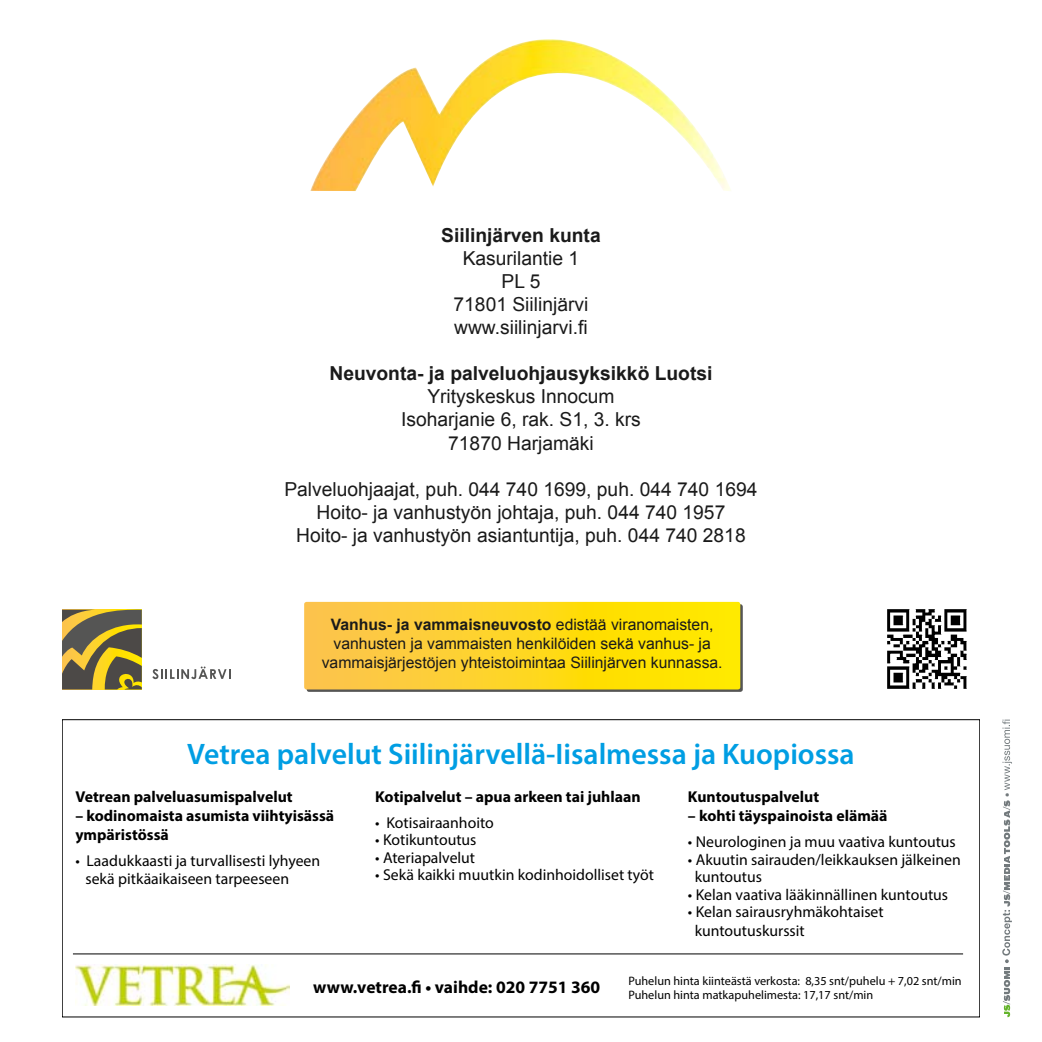
<style>
.page{position:relative;width:1042px;height:1042px;background:#fff}
.page>*{position:absolute;margin:0;border:0;box-sizing:border-box;transform-origin:0 0}
.t1{font:600 29.75px "Myriad Pro";color:#009ee3}
.t2{font:19.25px/23.1px "Arial";color:#1a1a1a;text-align:center}
.t3{font:700 19.25px "Arial";color:#1a1a1a}
.t4{font:700 17.5px "Myriad Pro";color:#000}
.t5{font:15.75px/17.5px "Myriad Pro";color:#000}
.t6{font:700 15.75px/19.2px "Myriad Pro";color:#000}
.t7{font:15.75px/18.9px "Arial";color:#1a1a1a;text-align:center}
.t8{font:12.25px/14px "Myriad Pro";color:#000}
.t9{font:10.5px "Courier";color:#72797c}
.s1{font-weight:700}
</style>
<div class="page">
<div style="left:307px;top:604px;width:436px;height:88px;background:linear-gradient(to right,#555554,#555554);border-radius:2px"></div>
<svg style="left:304px;top:602px;width:436px;height:87px"></svg>
<img style="left:75px;top:965px;width:215px;height:40px">
<hr style="left:73px;top:953px;width:890px;height:1px;background:#000">
<svg style="left:1002px;top:800px;width:10px;height:217px"></svg>
<svg style="left:1002px;top:719px;width:10px;height:71px"></svg>
<img style="left:887px;top:609px;width:80px;height:80px">
<img style="left:310px;top:39px;width:421px;height:152px">
<svg style="left:152px;top:666px;width:78px;height:13px"></svg>
<svg style="left:62px;top:609px;width:80px;height:80px"></svg>
<p class="t3" style="left:441px;top:222px;width:161px">Siilinjärven kunta</p>
<p class="t2" style="left:453px;top:247px;width:136px">Kasurilantie 1<br>PL 5<br>71801 Siilinjärvi www.siilinjarvi.fi</p>
<p class="t3" style="left:329px;top:361px;width:384px">Neuvonta- ja palveluohjausyksikkö Luotsi</p>
<p class="t2" style="left:401px;top:385px;width:241px">Yrityskeskus Innocum<br>Isoharjanie 6, rak. S1, 3. krs<br>71870 Harjamäki</p>
<p class="t2" style="left:284px;top:478px;width:475px">Palveluohjaajat, puh. 044 740 1699, puh. 044 740 1694<br>Hoito- ja vanhustyön johtaja, puh. 044 740 1957<br>Hoito- ja vanhustyön asiantuntija, puh. 044 740 2818</p>
<p class="t7" style="left:322px;top:615px;width:402px"><span class="s1">Vanhus- ja vammaisneuvosto</span> edistää viranomaisten, vanhusten ja vammaisten henkilöiden sekä vanhus- ja vammaisjärjestöjen yhteistoimintaa Siilinjärven kunnassa.</p>
<h1 class="t1" style="left:187px;top:735px;width:669px">Vetrea palvelut Siilinjärvellä-Iisalmessa ja Kuopiossa</h1>
<p class="t6" style="left:688px;top:786px;width:133px">Kuntoutuspalvelut</p>
<p class="t6" style="left:688px;top:805px;width:201px">– kohti täyspainoista elämää</p>
<p class="t5" style="left:688px;top:833px;width:269px">• Neurologinen ja muu vaativa kuntoutus</p>
<p class="t5" style="left:694px;top:850px;width:268px;text-indent:-7px">• Akuutin sairauden/leikkauksen jälkeinen kuntoutus</p>
<p class="t5" style="left:688px;top:885px;width:262px">• Kelan vaativa lääkinnällinen kuntoutus</p>
<p class="t5" style="left:694px;top:902px;width:190px;line-height:19.2px;text-indent:-7px">• Kelan sairausryhmäkohtaiset kuntoutuskurssit</p>
<p class="t6" style="left:75px;top:786px;width:219px">Vetrean palveluasumispalvelut</p>
<p class="t6" style="left:75px;top:805px;width:260px">– kodinomaista asumista viihtyisässä ympäristössä</p>
<p class="t5" style="left:85px;top:852px;width:236px;text-indent:-10px">• Laadukkaasti ja turvallisesti lyhyeen sekä pitkäaikaiseen tarpeeseen</p>
<p class="t6" style="left:375px;top:786px;width:267px">Kotipalvelut – apua arkeen tai juhlaan</p>
<p class="t5" style="left:375px;top:813px;width:120px">• Kotisairaanhoito</p>
<p class="t5" style="left:375px;top:831px;width:103px">• Kotikuntoutus</p>
<p class="t5" style="left:375px;top:848px;width:101px">• Ateriapalvelut</p>
<p class="t5" style="left:375px;top:866px;width:280px">• Sekä kaikki muutkin kodinhoidolliset työt</p>
<p class="t4" style="left:313px;top:976px;width:289px">www.vetrea.fi • vaihde: 020 7751 360</p>
<p class="t8" style="left:628px;top:974px;width:335px">Puhelun hinta kiinteästä verkosta: 8,35 snt/puhelu + 7,02 snt/min<br>Puhelun hinta matkapuhelimesta: 17,17 snt/min</p>
<p class="t9" style="left:999px;top:798px;width:8px;rotate:-90deg">•</p>
</div>
